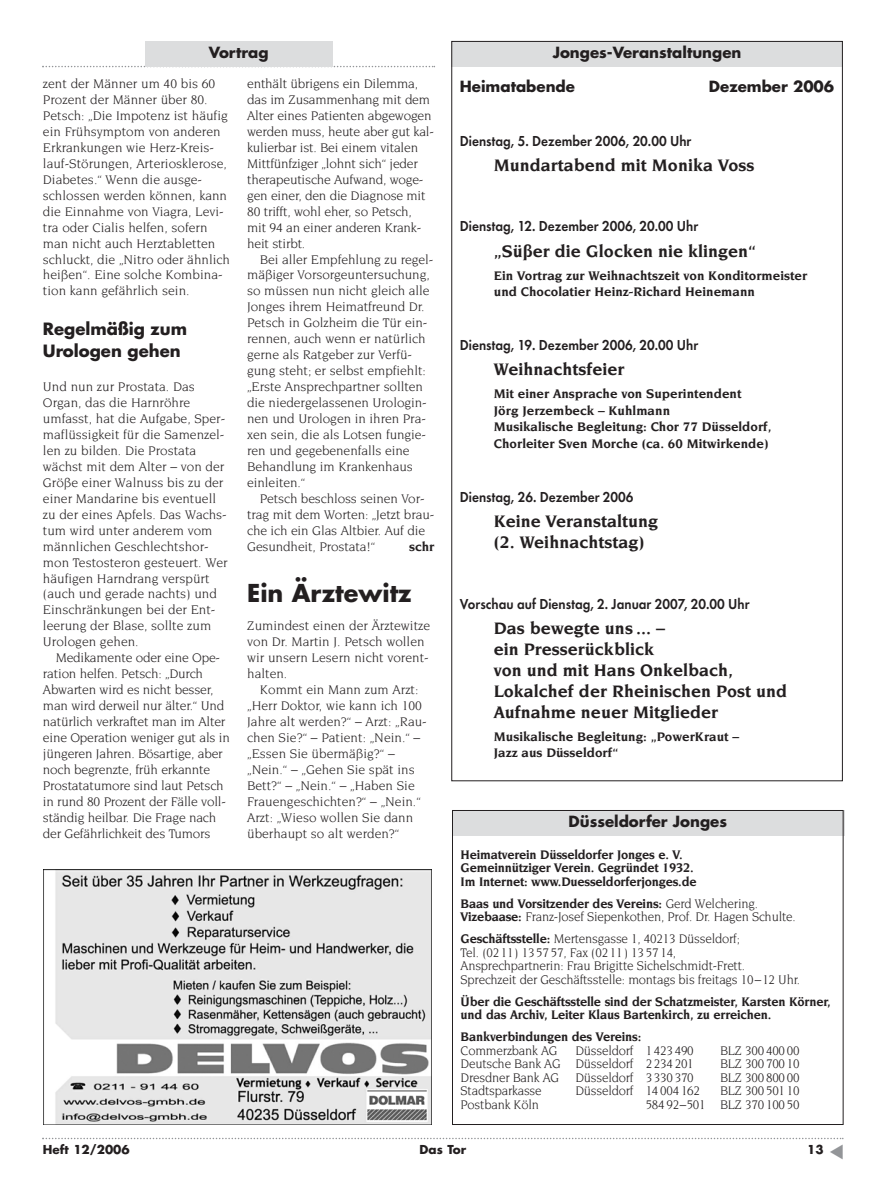
<style>
.page{position:relative;width:893px;height:1190px;background:#fff}
.page>*{position:absolute;margin:0;border:0;box-sizing:border-box;transform-origin:0 0}
.t1{font:700 24px "Futura";color:#231f20}
.t2{font:700 18px/21px "Novarese";color:#231f20}
.t3{font:700 16.5px/22.5px "Futura";color:#231f20}
.t4{font:600 15px "Futura T";color:#231f20;scale:.9 1}
.t5{font:700 15px "Futura";color:#231f20}
.t6{font:13.5px/15.9px "Novarese";letter-spacing:-.005em;color:#231f20}
.t7{font:13.5px/13.5px "Novarese";letter-spacing:-.005em;color:#231f20;scale:.96 1}
.t8{font:700 13.5px/16.5px "Novarese";color:#231f20}
.t9{font:700 13.5px/13.5px "Novarese";color:#231f20;scale:.96 1}
.t10{font:700 12px "Futura";color:#231f20}
.s1{font-weight:700}
</style>
<div class="page">
<svg style="left:42px;top:66px;width:393px;height:1px"></svg>
<div style="left:453px;top:810px;width:391px;height:25px;background:#dcddde"></div>
<div style="left:451px;top:41px;width:391px;height:26px;background:#dcddde"></div>
<div style="left:452px;top:810px;width:391px;height:314px;border:1px solid #231f20"></div>
<img style="left:44px;top:869px;width:387px;height:255px">
<div style="left:145px;top:41px;width:187px;height:26px;background:#dcddde"></div>
<svg style="left:42px;top:1137px;width:801px;height:3px"></svg>
<p class="t5" style="left:209px;top:46px;width:61px">Vortrag</p>
<p class="t6" style="left:43px;top:76px;width:189px">zent der Männer um 40 bis 60<br>Prozent der Männer über 80.<br>Petsch: „Die Impotenz ist häufig ein Frühsymptom von anderen<br>Erkrankungen wie Herz-Kreis&shy;lauf-Störungen, Arteriosklerose,<br>Diabetes.“ Wenn die ausge&shy;schlossen werden können, kann die Einnahme von Viagra, Levi&shy;tra oder Cialis helfen, sofern man nicht auch Herztabletten schluckt, die „Nitro oder ähnlich heißen“. Eine solche Kombina&shy;tion kann gefährlich sein.</p>
<p class="t3" style="left:43px;top:319px;width:146px">Regelmäßig zum<br>Urologen gehen</p>
<p class="t6" style="left:43px;top:379px;width:186px">Und nun zur Prostata. Das<br>Organ, das die Harnröhre umfasst, hat die Aufgabe, Sper&shy;maflüssigkeit für die Samenzel&shy;len zu bilden. Die Prostata wächst mit dem Alter – von der<br>Größe einer Walnuss bis zu der einer Mandarine bis eventuell zu der eines Apfels. Das Wachs&shy;tum wird unter anderem vom männlichen Geschlechtshor&shy;mon Testosteron gesteuert. Wer häufigen Harndrang verspürt (auch und gerade nachts) und<br>Einschränkungen bei der Ent&shy;leerung der Blase, sollte zum<br>Urologen gehen.</p>
<p class="t6" style="left:43px;top:650px;width:188px;text-indent:13px">Medikamente oder eine Ope&shy;ration helfen. Petsch: „Durch<br>Abwarten wird es nicht besser, man wird derweil nur älter.“ Und natürlich verkraftet man im Alter eine Operation weniger gut als in jüngeren Jahren. Bösartige, aber noch begrenzte, früh erkannte<br>Prostatatumore sind laut Petsch in rund 80 Prozent der Fälle voll&shy;ständig heilbar. Die Frage nach der Gefährlichkeit des Tumors</p>
<p class="t6" style="left:247px;top:76px;width:188px">enthält übrigens ein Dilemma, das im Zusammenhang mit dem<br>Alter eines Patienten abgewogen werden muss, heute aber gut kal&shy;kulierbar ist. Bei einem vitalen<br>Mittfünfziger „lohnt sich“ jeder therapeutische Aufwand, woge&shy;gen einer, den die Diagnose mit<br>80 trifft, wohl eher, so Petsch, mit 94 an einer anderen Krank&shy;heit stirbt.</p>
<p class="t6" style="left:247px;top:252px;width:188px;text-indent:13px">Bei aller Empfehlung zu regel&shy;mäßiger Vorsorgeuntersuchung, so müssen nun nicht gleich alle<br>Jonges ihrem Heimatfreund Dr.<br>Petsch in Golzheim die Tür ein&shy;rennen, auch wenn er natürlich gerne als Ratgeber zur Verfü&shy;gung steht; er selbst empfiehlt: „Erste Ansprechpartner sollten die niedergelassenen Urologin&shy;nen und Urologen in ihren Pra&shy;xen sein, die als Lotsen fungie&shy;ren und gegebenenfalls eine<br>Behandlung im Krankenhaus einleiten.“</p>
<p class="t6" style="left:247px;top:491px;width:188px;text-indent:13px">Petsch beschloss seinen Vor&shy;trag mit dem Worten: „Jetzt brau&shy;che ich ein Glas Altbier. Auf die<br>Gesundheit, Prostata!“</p>
<p class="t8" style="left:409px;top:539px;width:27px">schr</p>
<h1 class="t1" style="left:247px;top:581px;width:166px">Ein Ärztewitz</h1>
<p class="t6" style="left:247px;top:619px;width:184px">Zumindest einen der Ärztewitze von Dr. Martin J. Petsch wollen wir unsern Lesern nicht vorent&shy;halten.</p>
<p class="t6" style="left:247px;top:682px;width:181px;text-indent:13px">Kommt ein Mann zum Arzt: „Herr Doktor, wie kann ich 100<br>Jahre alt werden?“ – Arzt: „Rau&shy;chen Sie?“ – Patient: „Nein.“ – „Essen Sie übermäßig?“ – „Nein.“ – „Gehen Sie spät ins<br>Bett?“ – „Nein.“ – „Haben Sie<br>Frauengeschichten?“ – „Nein.“<br>Arzt: „Wieso wollen Sie dann überhaupt so alt werden?“</p>
<p class="t5" style="left:552px;top:46px;width:190px">Jonges-Veranstaltungen</p>
<p class="t5" style="left:460px;top:79px;width:117px">Heimatabende</p>
<p class="t5" style="left:709px;top:79px;width:127px">Dezember 2006</p>
<p class="t4" style="left:460px;top:134px;width:259px">Dienstag, 5. Dezember 2006, 20.00 Uhr</p>
<h2 class="t2" style="left:494px;top:156px;width:262px">Mundartabend mit Monika Voss</h2>
<p class="t4" style="left:460px;top:220px;width:266px">Dienstag, 12. Dezember 2006, 20.00 Uhr</p>
<h2 class="t2" style="left:494px;top:241px;width:264px">„Süßer die Glocken nie klingen“</h2>
<p class="t8" style="left:494px;top:268px;width:315px">Ein Vortrag zur Weihnachtszeit von Konditormeister und Chocolatier Heinz-Richard Heinemann</p>
<p class="t4" style="left:460px;top:339px;width:266px">Dienstag, 19. Dezember 2006, 20.00 Uhr</p>
<h2 class="t2" style="left:494px;top:360px;width:132px">Weihnachtsfeier</h2>
<p class="t8" style="left:494px;top:386px;width:279px">Mit einer Ansprache von Superintendent<br>Jörg Jerzembeck – Kuhlmann<br>Musikalische Begleitung: Chor 77 Düsseldorf, Chorleiter Sven Morche (ca. 60 Mitwirkende)</p>
<p class="t4" style="left:460px;top:490px;width:194px">Dienstag, 26. Dezember 2006</p>
<h2 class="t2" style="left:494px;top:512px;width:166px">Keine Veranstaltung (2. Weihnachtstag)</h2>
<p class="t4" style="left:460px;top:597px;width:323px">Vorschau auf Dienstag, 2. Januar 2007, 20.00 Uhr</p>
<h2 class="t2" style="left:494px;top:618px;width:295px">Das bewegte uns ... –<br>ein Presserückblick<br>von und mit Hans Onkelbach,<br>Lokalchef der Rheinischen Post und<br>Aufnahme neuer Mitglieder</h2>
<p class="t8" style="left:494px;top:729px;width:247px">Musikalische Begleitung: „PowerKraut –<br>Jazz aus Düsseldorf“</p>
<p class="t5" style="left:568px;top:814px;width:160px">Düsseldorfer Jonges</p>
<p class="t9" style="left:460px;top:848px;width:247px">Heimatverein Düsseldorfer Jonges e. V.<br>Gemeinnütziger Verein. Gegründet 1932.<br>Im Internet: www.Duesseldorferjonges.de</p>
<p class="t7" style="left:460px;top:897px;width:350px"><span class="s1">Baas und Vorsitzender des Vereins:</span> Gerd Welchering.<br><span class="s1">Vizebaase:</span> Franz-Josef Siepenkothen, Prof. Dr. Hagen Schulte.</p>
<p class="t7" style="left:460px;top:932px;width:355px"><span class="s1">Geschäftsstelle:</span> Mertensgasse 1, 40213 Düsseldorf;<br>Tel. (02 11) 13 57 57, Fax (02 11) 13 57 14,<br>Ansprechpartnerin: Frau Brigitte Sichelschmidt-Frett.<br>Sprechzeit der Geschäftsstelle: montags bis freitags 10–12 Uhr.</p>
<p class="t9" style="left:460px;top:995px;width:387px">Über die Geschäftsstelle sind der Schatzmeister, Karsten Körner, und das Archiv, Leiter Klaus Bartenkirch, zu erreichen.</p>
<p class="t9" style="left:460px;top:1030px;width:190px">Bankverbindungen des Vereins:</p>
<p class="t7" style="left:460px;top:1044px;width:102px">Commerzbank AG</p>
<p class="t7" style="left:575px;top:1044px;width:125px">Düsseldorf 1 423 490</p>
<p class="t7" style="left:720px;top:1044px;width:84px">BLZ 300 400 00</p>
<p class="t7" style="left:460px;top:1057px;width:244px">Deutsche Bank AG Düsseldorf 2 234 201</p>
<p class="t7" style="left:720px;top:1057px;width:84px">BLZ 300 700 10</p>
<p class="t7" style="left:460px;top:1071px;width:244px">Dresdner Bank AG Düsseldorf 3 330 370</p>
<p class="t7" style="left:720px;top:1071px;width:84px">BLZ 300 800 00</p>
<p class="t7" style="left:460px;top:1084px;width:86px">Stadtsparkasse</p>
<p class="t7" style="left:575px;top:1084px;width:131px">Düsseldorf 14 004 162</p>
<p class="t7" style="left:720px;top:1084px;width:84px">BLZ 300 501 10</p>
<p class="t7" style="left:460px;top:1098px;width:83px">Postbank Köln</p>
<p class="t7" style="left:645px;top:1098px;width:162px">584 92–501 BLZ 370 100 50</p>
<p class="t10" style="left:43px;top:1144px;width:88px">Heft 12/2006</p>
<p class="t10" style="left:419px;top:1144px;width:48px">Das Tor</p>
<p class="t10" style="left:807px;top:1144px;width:18px">13</p>
</div>
